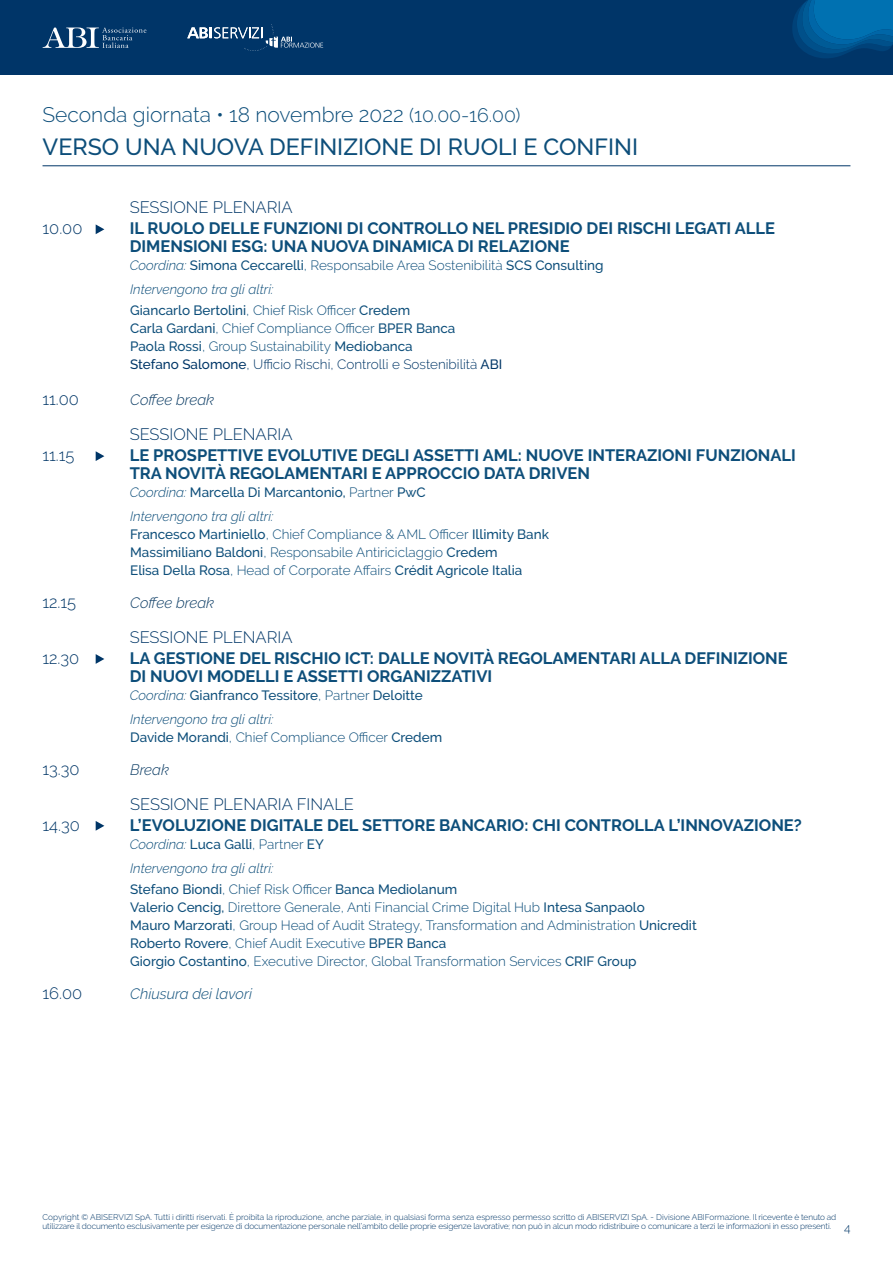
<style>
.page{position:relative;width:893px;height:1263px;background:#fff}
.page>*{position:absolute;margin:0;border:0;box-sizing:border-box;transform-origin:0 0}
.t1{font:500 23.25px "Raleway";color:#0d4e7a}
.t2{font:300 21px "Raleway";color:#0d4e7a}
.t3{font:700 16.5px/18px "Raleway";color:#0d4e7a}
.t4{font:300 16.5px "Raleway";color:#003667}
.t5{font:italic 300 15px "Raleway";color:#0d3d65}
.t6{font:italic 300 15px "Raleway";color:#0d4e7a}
.t7{font:300 13.5px "Raleway";color:#0d4e7a}
.t8{font:500 13.5px "Raleway";color:#0d4e7a}
.t9{font:italic 300 13.5px "Raleway";color:#0d4e7a}
.t10{font:300 13.5px "Raleway";color:#003667}
.t11{font:300 8.25px/9px "Raleway";letter-spacing:-.01em;color:#003667}
.s1{font-size:19.5px}
.s2{font-style:italic}
.s3{font-weight:500}
.s4{font-weight:300}
.s5{font-weight:300;font-style:italic}
.s6{font-size:12px}
</style>
<div class="page">
<div style="left:0;top:0;width:893px;height:74px;background:#003568"></div>
<svg style="left:792px;top:0;width:101px;height:58px;background:#005c99"></svg>
<svg style="left:43px;top:27px;width:103px;height:21px"></svg>
<svg style="left:187px;top:24px;width:136px;height:27px"></svg>
<svg style="left:96px;top:224px;width:8px;height:10px"></svg>
<svg style="left:96px;top:451px;width:8px;height:10px"></svg>
<svg style="left:96px;top:654px;width:8px;height:10px"></svg>
<svg style="left:96px;top:821px;width:8px;height:10px"></svg>
<hr style="left:43px;top:165px;width:807px;height:1px;background:#003667">
<p class="t2" style="left:43px;top:103px;width:480px">Seconda giornata • 18 novembre 2022 <span class="s1">(10.00-16.00)</span></p>
<p class="t1" style="left:43px;top:134px;width:597px">VERSO UNA NUOVA DEFINIZIONE DI RUOLI E CONFINI</p>
<p class="t4" style="left:43px;top:219px;width:41px">10.00</p>
<p class="t4" style="left:43px;top:390px;width:38px">11.00</p>
<p class="t4" style="left:43px;top:445px;width:34px">11.15</p>
<p class="t4" style="left:43px;top:593px;width:35px">12.15</p>
<p class="t4" style="left:43px;top:648px;width:38px">12.30</p>
<p class="t4" style="left:43px;top:760px;width:39px">13.30</p>
<p class="t4" style="left:43px;top:815px;width:39px">14.30</p>
<p class="t4" style="left:43px;top:983px;width:41px">16.00</p>
<p class="t4" style="left:130px;top:198px;width:164px">SESSIONE PLENARIA</p>
<p class="t3" style="left:130px;top:219px;width:647px">IL RUOLO DELLE FUNZIONI DI CONTROLLO NEL PRESIDIO DEI RISCHI LEGATI ALLE<br>DIMENSIONI ESG: UNA NUOVA DINAMICA DI RELAZIONE</p>
<p class="t7" style="left:130px;top:258px;width:475px"><span class="s2">Coordina:</span> <span class="s3">Simona Ceccarelli</span>, Responsabile Area Sostenibilità <span class="s3">SCS Consulting</span></p>
<p class="t9" style="left:130px;top:282px;width:145px">Intervengono tra gli altri:</p>
<p class="t8" style="left:130px;top:303px;width:281px">Giancarlo Bertolini<span class="s4">, Chief Risk Officer</span> Credem</p>
<p class="t7" style="left:130px;top:321px;width:327px"><span class="s3">Carla Gardani</span>, Chief Compliance Officer <span class="s3">BPER Banca</span></p>
<p class="t8" style="left:130px;top:339px;width:284px">Paola Rossi<span class="s4">, Group Sustainability</span> Mediobanca</p>
<p class="t10" style="left:130px;top:357px;width:374px"><span class="s3">Stefano Salomone</span>, Ufficio Rischi, Controlli e Sostenibilità <span class="s3">ABI</span></p>
<p class="t5" style="left:130px;top:391px;width:85px">Coffee break</p>
<p class="t4" style="left:130px;top:425px;width:164px">SESSIONE PLENARIA</p>
<p class="t3" style="left:130px;top:446px;width:668px">LE PROSPETTIVE EVOLUTIVE DEGLI ASSETTI AML: NUOVE INTERAZIONI FUNZIONALI<br>TRA NOVITÀ REGOLAMENTARI E APPROCCIO DATA DRIVEN</p>
<p class="t8" style="left:130px;top:484px;width:298px"><span class="s5">Coordina:</span> Marcella Di Marcantonio, <span class="s4">Partner</span> PwC</p>
<p class="t9" style="left:130px;top:508px;width:145px">Intervengono tra gli altri:</p>
<p class="t8" style="left:130px;top:526px;width:420px">Francesco Martiniello<span class="s4">, Chief Compliance &amp; AML Officer</span> Illimity Bank</p>
<p class="t7" style="left:130px;top:544px;width:369px"><span class="s3">Massimiliano Baldoni</span>, Responsabile Antiriciclaggio <span class="s3">Credem</span></p>
<p class="t8" style="left:130px;top:562px;width:394px">Elisa Della Rosa<span class="s4">, Head of Corporate Affairs</span> Crédit Agricole Italia</p>
<p class="t5" style="left:130px;top:594px;width:85px">Coffee break</p>
<p class="t4" style="left:130px;top:627px;width:164px">SESSIONE PLENARIA</p>
<p class="t3" style="left:130px;top:649px;width:660px">LA GESTIONE DEL RISCHIO ICT: DALLE NOVITÀ REGOLAMENTARI ALLA DEFINIZIONE<br>DI NUOVI MODELLI E ASSETTI ORGANIZZATIVI</p>
<p class="t8" style="left:130px;top:687px;width:295px"><span class="s5">Coordina:</span> Gianfranco Tessitore<span class="s4">, Partner</span> Deloitte</p>
<p class="t9" style="left:130px;top:711px;width:145px">Intervengono tra gli altri:</p>
<p class="t7" style="left:130px;top:729px;width:313px"><span class="s3">Davide Morandi</span>, Chief Compliance Officer <span class="s3">Credem</span></p>
<p class="t5" style="left:130px;top:761px;width:40px">Break</p>
<p class="t4" style="left:130px;top:794px;width:225px">SESSIONE PLENARIA FINALE</p>
<p class="t3" style="left:130px;top:816px;width:674px">L’EVOLUZIONE DIGITALE DEL SETTORE BANCARIO: CHI CONTROLLA L’INNOVAZIONE?</p>
<p class="t8" style="left:130px;top:836px;width:196px"><span class="s5">Coordina:</span> Luca Galli<span class="s4">, Partner</span> EY</p>
<p class="t9" style="left:130px;top:860px;width:145px">Intervengono tra gli altri:</p>
<p class="t8" style="left:130px;top:881px;width:329px">Stefano Biondi<span class="s4">, Chief Risk Officer</span> Banca Mediolanum</p>
<p class="t7" style="left:130px;top:899px;width:516px"><span class="s3">Valerio Cencig,</span> Direttore Generale, Anti Financial Crime Digital Hub <span class="s3">Intesa Sanpaolo</span></p>
<p class="t7" style="left:130px;top:917px;width:568px"><span class="s3">Mauro Marzorati</span>, Group Head of Audit Strategy, Transformation and Administration <span class="s3">Unicredit</span></p>
<p class="t8" style="left:130px;top:935px;width:318px">Roberto Rovere<span class="s4">, Chief Audit Executive</span> BPER Banca</p>
<p class="t7" style="left:130px;top:953px;width:508px"><span class="s3">Giorgio Costantino</span>, Executive Director, Global Transformation Services <span class="s3">CRIF Group</span></p>
<p class="t6" style="left:130px;top:985px;width:123px">Chiusura dei lavori</p>
<p class="t11" style="left:43px;top:1213px;width:809px">Copyright © ABISERVIZI SpA. Tutti i diritti riservati. È proibita la riproduzione, anche parziale, in qualsiasi forma senza espresso permesso scritto di ABISERVIZI SpA. - Divisione ABIFormazione. Il ricevente è tenuto ad utilizzare il documento esclusivamente per esigenze di documentazione personale nell’ambito delle proprie esigenze lavorative; non può in alcun modo ridistribuire o comunicare a terzi le informazioni in esso presenti. <span class="s6">4</span></p>
</div>
